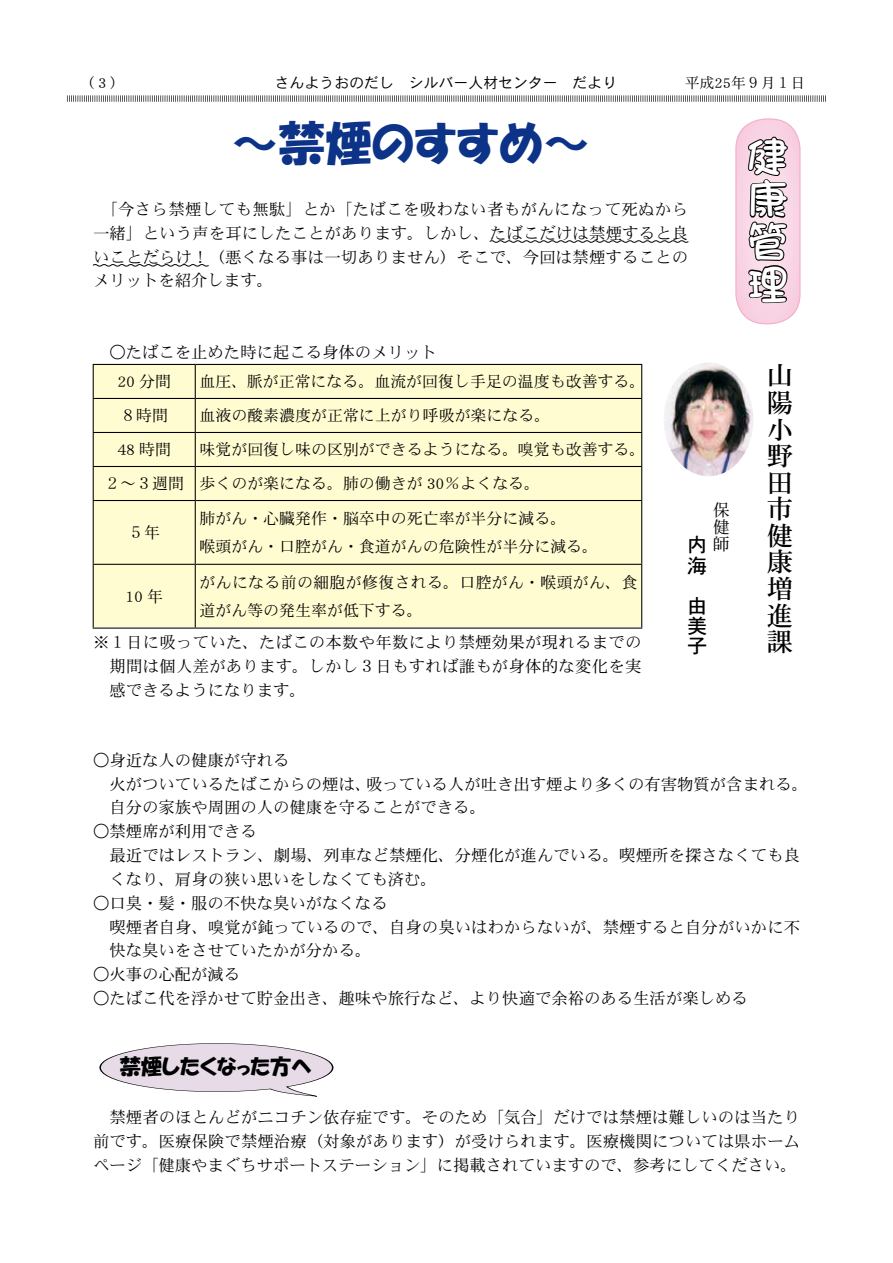
<style>
.page{position:relative;width:893px;height:1263px;background:#fff}
.page>*{position:absolute;margin:0;border:0;box-sizing:border-box;transform-origin:0 0}
.t1{font:46.8px "HGP Soei Kakupoptai";color:#0c3388}
.t2{font:42.45px/42.5px "DF Maru Moji W7 WINP RKSJ H";color:#fff;text-align:justify}
.t3{font:26.55px/26.5px "DFHS Mincho Std W5";color:#000;text-align:justify}
.t4{font:21.3px "HGP Soei Kakupoptai";color:#000}
.t5{font:20.25px/20.2px "DFHS Gothic Std W5";color:#000}
.t6{font:16.95px/17px "DFHS Mincho Std W3";color:#000;text-align:justify}
.t7{font:16.35px/23.9px "DFHS Mincho Std W3";color:#000;text-align:justify}
.t8{font:15.9px "DFHS Mincho Std W3";color:#000}
.t9{font:15.9px "DFHS Mincho Std W3";letter-spacing:.02em;color:#000}
.t10{font:14.85px "DFHS Gothic Std W3";color:#000}
.t11{font:14.85px "DFHS Mincho Std W3";color:#000}
</style>
<div class="page">
<div style="left:736px;top:119px;width:64px;height:205px;background:#f8d3e3;border-radius:30px"></div>
<div style="left:735px;top:118px;width:66px;height:206px;border:1px solid #f19ec2;border-radius:30px"></div>
<svg style="left:747px;top:136px;width:42px;height:189px"></svg>
<svg style="left:489px;top:240px;width:200px;height:3px"></svg>
<svg style="left:92px;top:264px;width:117px;height:3px"></svg>
<svg style="left:99px;top:1043px;width:234px;height:54px"></svg>
<svg style="left:67px;top:95px;width:759px;height:7px"></svg>
<img style="left:664px;top:363px;width:89px;height:113px">
<div style="left:93px;top:365px;width:548px;height:262px;background:#fffcd1"></div>
<hr style="left:93px;top:364px;width:102px;height:1px;background:#000">
<hr style="left:93px;top:365px;width:1px;height:33px;background:#000">
<hr style="left:195px;top:364px;width:447px;height:1px;background:#000">
<hr style="left:195px;top:365px;width:1px;height:33px;background:#000">
<hr style="left:641px;top:365px;width:1px;height:33px;background:#000">
<hr style="left:93px;top:398px;width:102px;height:1px;background:#000">
<hr style="left:93px;top:399px;width:1px;height:33px;background:#000">
<hr style="left:195px;top:398px;width:447px;height:1px;background:#000">
<hr style="left:195px;top:399px;width:1px;height:33px;background:#000">
<hr style="left:641px;top:399px;width:1px;height:33px;background:#000">
<hr style="left:93px;top:432px;width:102px;height:1px;background:#000">
<hr style="left:93px;top:433px;width:1px;height:33px;background:#000">
<hr style="left:195px;top:432px;width:447px;height:1px;background:#000">
<hr style="left:195px;top:433px;width:1px;height:33px;background:#000">
<hr style="left:641px;top:433px;width:1px;height:33px;background:#000">
<hr style="left:93px;top:466px;width:102px;height:1px;background:#000">
<hr style="left:93px;top:467px;width:1px;height:33px;background:#000">
<hr style="left:195px;top:466px;width:447px;height:1px;background:#000">
<hr style="left:195px;top:467px;width:1px;height:33px;background:#000">
<hr style="left:641px;top:467px;width:1px;height:33px;background:#000">
<hr style="left:93px;top:500px;width:102px;height:1px;background:#000">
<hr style="left:93px;top:501px;width:1px;height:63px;background:#000">
<hr style="left:195px;top:500px;width:447px;height:1px;background:#000">
<hr style="left:195px;top:501px;width:1px;height:63px;background:#000">
<hr style="left:641px;top:501px;width:1px;height:63px;background:#000">
<hr style="left:93px;top:564px;width:102px;height:1px;background:#000">
<hr style="left:93px;top:565px;width:1px;height:62px;background:#000">
<hr style="left:195px;top:564px;width:447px;height:1px;background:#000">
<hr style="left:195px;top:565px;width:1px;height:62px;background:#000">
<hr style="left:641px;top:565px;width:1px;height:62px;background:#000">
<hr style="left:93px;top:627px;width:102px;height:2px;background:#000">
<hr style="left:195px;top:627px;width:447px;height:2px;background:#000">
<p class="t11" style="left:80px;top:75px;width:47px">（3）</p>
<p class="t10" style="left:275px;top:75px;width:344px">さんようおのだし　シルバー人材センター　だより</p>
<p class="t11" style="left:685px;top:75px;width:122px">平成25年９月１日</p>
<h1 class="t1" style="left:232px;top:120px;width:360px">～禁煙のすすめ~</h1>
<p class="t7" style="left:93px;top:197px;width:597px">　「今さら禁煙しても無駄」とか「たばこを吸わない者もがんになって死ぬから一緒」という声を耳にしたことがあります。しかし、たばこだけは禁煙すると良いことだらけ！（悪くなる事は一切ありません）そこで、今回は禁煙することのメリットを紹介します。</p>
<p class="t7" style="left:93px;top:340px;width:345px">　○たばこを止めた時に起こる身体のメリット</p>
<p class="t8" style="left:117px;top:373px;width:55px">20 分間</p>
<p class="t8" style="left:120px;top:407px;width:49px">８時間</p>
<p class="t8" style="left:117px;top:441px;width:55px">48 時間</p>
<p class="t8" style="left:104px;top:475px;width:81px">２～３週間</p>
<p class="t8" style="left:128px;top:524px;width:33px">５年</p>
<p class="t8" style="left:125px;top:588px;width:39px">10年</p>
<p class="t8" style="left:200px;top:373px;width:447px">血圧、脈が正常になる。血流が回復し手足の温度も改善する。</p>
<p class="t8" style="left:200px;top:407px;width:352px">血液の酸素濃度が正常に上がり呼吸が楽になる。</p>
<p class="t8" style="left:200px;top:441px;width:447px">味覚が回復し味の区別ができるようになる。嗅覚も改善する。</p>
<p class="t8" style="left:200px;top:475px;width:342px">歩くのが楽になる。肺の働きが 30％よくなる。</p>
<p class="t8" style="left:200px;top:510px;width:368px">肺がん・心臓発作・脳卒中の死亡率が半分に減る。</p>
<p class="t8" style="left:200px;top:538px;width:400px">喉頭がん・口腔がん・食道がんの危険性が半分に減る。</p>
<p class="t9" style="left:200px;top:574px;width:439px">がんになる前の細胞が修復される。口腔がん・喉頭がん、食</p>
<p class="t8" style="left:200px;top:601px;width:225px">道がん等の発生率が低下する。</p>
<p class="t7" style="left:109px;top:630px;width:533px;text-indent:-16px">※１日に吸っていた、たばこの本数や年数により禁煙効果が現れるまでの期間は個人差があります。しかし３日もすれば誰もが身体的な変化を実感できるようになります。</p>
<p class="t6" style="left:713px;top:501px;width:18px">保健師</p>
<p class="t5" style="left:687px;top:535px;width:21px">内海</p>
<p class="t5" style="left:687px;top:595px;width:21px;text-align:justify">由美子</p>
<h2 class="t2" style="left:747px;top:136px;width:42px">健康管理</h2>
<h3 class="t3" style="left:767px;top:362px;width:27px">山陽小野田市健康増進課</h3>
<p class="t7" style="left:93px;top:748px;width:198px">○身近な人の健康が守れる</p>
<p class="t7" style="left:109px;top:771px;width:378px">火がついているたばこからの煙は、<br>自分の家族や周囲の人の健康を守ることができる。</p>
<p class="t7" style="left:109px;top:819px;width:692px;text-align:left;text-indent:-16px">○禁煙席が利用できる<br>最近ではレストラン、劇場、列車など禁煙化、分煙化が進んでいる。喫煙所を探さなくても良くなり、肩身の狭い思いをしなくても済む。</p>
<p class="t7" style="left:109px;top:891px;width:692px;text-align:left;text-indent:-16px">○口臭・髪・服の不快な臭いがなくなる<br>喫煙者自身、嗅覚が鈍っているので、自身の臭いはわからないが、禁煙すると自分がいかに不快な臭いをさせていたかが分かる。</p>
<p class="t7" style="left:93px;top:962px;width:149px">○火事の心配が減る</p>
<p class="t7" style="left:93px;top:986px;width:656px">○たばこ代を浮かせて貯金出き、趣味や旅行など、より快適で余裕のある生活が楽しめる</p>
<p class="t7" style="left:366px;top:771px;width:443px">吸っている人が吐き出す煙より多くの有害物質が含まれる。</p>
<h3 class="t4" style="left:120px;top:1056px;width:194px">禁煙したくなった方へ</h3>
<p class="t7" style="left:93px;top:1105px;width:709px">　禁煙者のほとんどがニコチン依存症です。そのため「気合」だけでは禁煙は難しいのは当たり前です。医療保険で禁煙治療（対象があります）が受けられます。医療機関については県ホームページ「健康やまぐちサポートステーション」に掲載されていますので、参考にしてください。</p>
</div>
